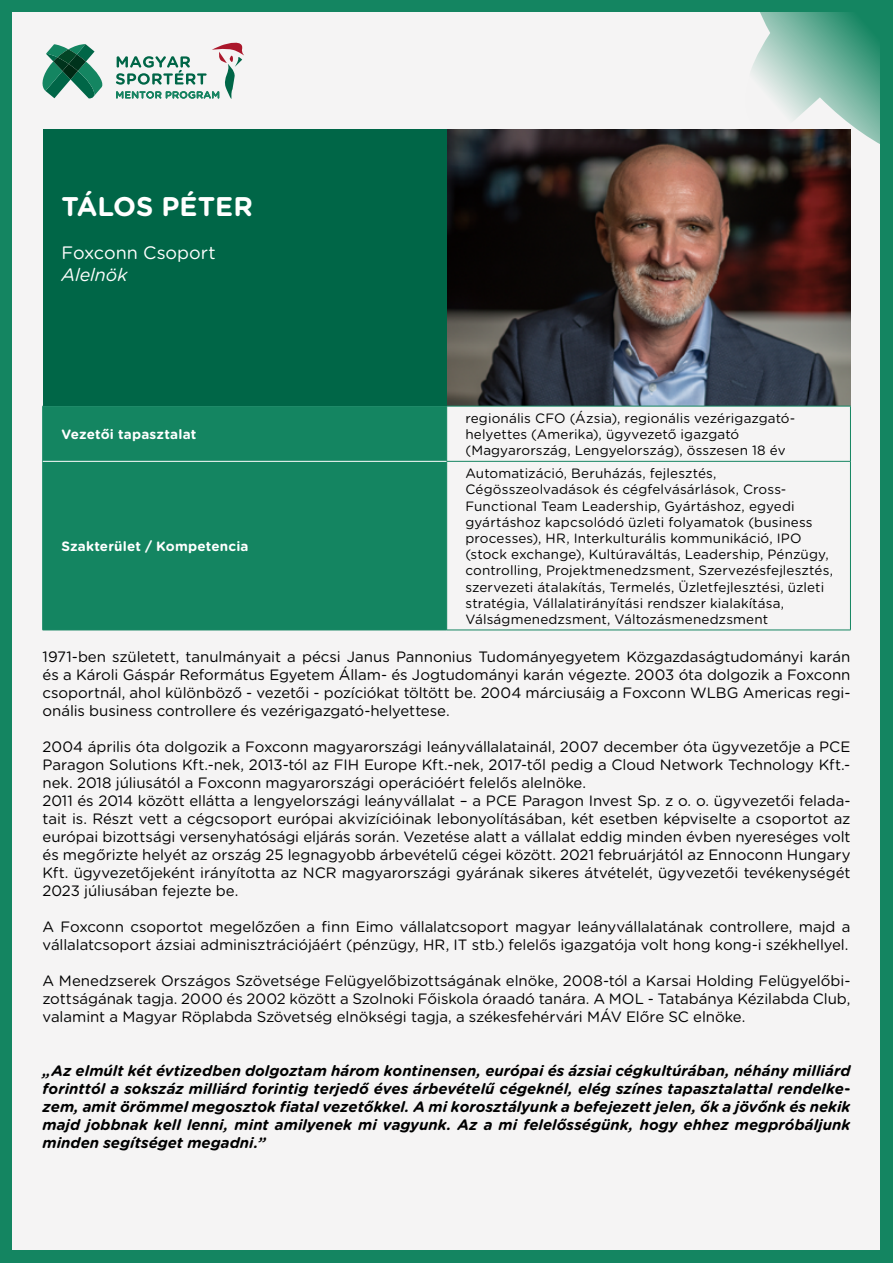
<style>
.page{position:relative;width:893px;height:1263px;background:#148561}
.page>*{position:absolute;margin:0;border:0;box-sizing:border-box;transform-origin:0 0}
.t1{font:700 27px "Gotham Rounded";letter-spacing:-.005em;color:#fff}
.t2{font:18px "Gotham Rounded";color:#fff}
.t3{font:italic 18px "Gotham Rounded";letter-spacing:-.005em;color:#fff}
.t4{font:15px/18px "Gotham Rounded";letter-spacing:-.005em;color:#000;text-align:justify}
.t5{font:italic 700 15px/18px "Gotham Rounded";color:#000;text-align:justify}
.t6{font:13.5px/16.2px "Gotham Rounded";letter-spacing:.01em;color:#000}
.t7{font:700 13.5px "Gotham Rounded";letter-spacing:.01em;color:#fff}
</style>
<div class="page">
<div style="left:13px;top:13px;width:867px;height:1237px;background:#f5f4f4"></div>
<svg style="left:736px;top:12px;width:144px;height:165px"></svg>
<svg style="left:42px;top:44px;width:61px;height:54px"></svg>
<svg style="left:116px;top:42px;width:128px;height:57px"></svg>
<img style="left:446px;top:130px;width:404px;height:276px">
<div style="left:43px;top:407px;width:403px;height:223px;background:#148561"></div>
<hr style="left:43px;top:406px;width:404px;height:1px;background:#148561">
<hr style="left:42px;top:406px;width:1px;height:55px;background:#148561">
<hr style="left:446px;top:406px;width:1px;height:55px;background:#148561">
<hr style="left:850px;top:406px;width:1px;height:55px;background:#148561">
<hr style="left:42px;top:461px;width:1px;height:169px;background:#148561">
<hr style="left:446px;top:461px;width:1px;height:169px;background:#148561">
<hr style="left:850px;top:461px;width:1px;height:169px;background:#148561">
<hr style="left:43px;top:630px;width:404px;height:1px;background:#148561">
<hr style="left:447px;top:630px;width:404px;height:1px;background:#148561">
<hr style="left:447px;top:406px;width:404px;height:1px;background:#148561">
<hr style="left:447px;top:461px;width:403px;height:1px;background:#148561">
<hr style="left:43px;top:461px;width:403px;height:1px;background:#fff">
<div style="left:43px;top:130px;width:403px;height:276px;background:#006647"></div>
<h1 class="t1" style="left:62px;top:187px;width:193px">TÁLOS PÉTER</h1>
<p class="t2" style="left:62px;top:241px;width:156px">Foxconn Csoport</p>
<p class="t3" style="left:62px;top:262px;width:67px">Alelnök</p>
<p class="t7" style="left:61px;top:424px;width:136px">Vezetői tapasztalat</p>
<p class="t7" style="left:61px;top:536px;width:189px">Szakterület / Kompetencia</p>
<p class="t6" style="left:465px;top:409px;width:331px">regionális CFO (Ázsia), regionális vezérigazgató&shy;helyettes (Amerika), ügyvezető igazgató (Magyarország, Lengyelország), összesen 18 év</p>
<p class="t6" style="left:465px;top:465px;width:369px">Automatizáció, Beruházás, fejlesztés, Cégösszeolvadások és cégfelvásárlások, Cross-Functional Team Leadership, Gyártáshoz, egyedi gyártáshoz kapcsolódó üzleti folyamatok (business processes), HR, Interkulturális kommunikáció, IPO (stock exchange), Kultúraváltás, Leadership, Pénzügy, controlling, Projektmenedzsment, Szervezésfejlesztés, szervezeti átalakítás, Termelés, Üzletfejlesztési, üzleti stratégia, Vállalatirányítási rendszer kialakítása, Válságmenedzsment, Változásmenedzsment</p>
<p class="t4" style="left:43px;top:646px;width:809px">1971-ben született, tanulmányait a pécsi Janus Pannonius Tudományegyetem Közgazdaságtudományi karán és a Károli Gáspár Református Egyetem Állam- és Jogtudományi karán végezte. 2003 óta dolgozik a Foxconn csoportnál, ahol különböző - vezetői - pozíciókat töltött be. 2004 márciusáig a Foxconn WLBG Americas regi&shy;onális business controllere és vezérigazgató-helyettese.</p>
<p class="t4" style="left:43px;top:736px;width:809px;text-align:left">2004 április óta dolgozik a Foxconn magyarországi leányvállalatainál, 2007 december óta ügyvezetője a PCE Paragon Solutions Kft.-nek, 2013-tól az FIH Europe Kft.-nek, 2017-től pedig a Cloud Network Technology Kft.- nek. 2018 júliusától a Foxconn magyarországi operációért felelős alelnöke.<br>2011 és 2014 között ellátta a lengyelországi leányvállalat – a PCE Paragon Invest Sp. z o. o. ügyvezetői felada&shy;tait is. Részt vett a cégcsoport európai akvizícióinak lebonyolításában, két esetben képviselte a csoportot az európai bizottsági versenyhatósági eljárás során. Vezetése alatt a vállalat eddig minden évben nyereséges volt és megőrizte helyét az ország 25 legnagyobb árbevételű cégei között. 2021 februárjától az Ennoconn Hungary Kft. ügyvezetőjeként irányította az NCR magyarországi gyárának sikeres átvételét, ügyvezetői tevékenységét 2023 júliusában fejezte be.</p>
<p class="t4" style="left:43px;top:916px;width:809px">A Foxconn csoportot megelőzően a finn Eimo vállalatcsoport magyar leányvállalatának controllere, majd a vállalatcsoport ázsiai adminisztrációjáért (pénzügy, HR, IT stb.) felelős igazgatója volt hong kong-i székhellyel.</p>
<p class="t4" style="left:43px;top:970px;width:809px">A Menedzserek Országos Szövetsége Felügyelőbizottságának elnöke, 2008-tól a Karsai Holding Felügyelőbi&shy;zottságának tagja. 2000 és 2002 között a Szolnoki Főiskola óraadó tanára. A MOL - Tatabánya Kézilabda Club, valamint a Magyar Röplabda Szövetség elnökségi tagja, a székesfehérvári MÁV Előre SC elnöke.</p>
<p class="t5" style="left:43px;top:1060px;width:809px">„Az elmúlt két évtizedben dolgoztam három kontinensen, európai és ázsiai cégkultúrában, néhány milliárd forinttól a sokszáz milliárd forintig terjedő éves árbevételű cégeknél, elég színes tapasztalattal rendelke&shy;zem, amit örömmel megosztok fiatal vezetőkkel. A mi korosztályunk a befejezett jelen, ők a jövőnk és nekik majd jobbnak kell lenni, mint amilyenek mi vagyunk. Az a mi felelősségünk, hogy ehhez megpróbáljunk minden segítséget megadni.”</p>
</div>
